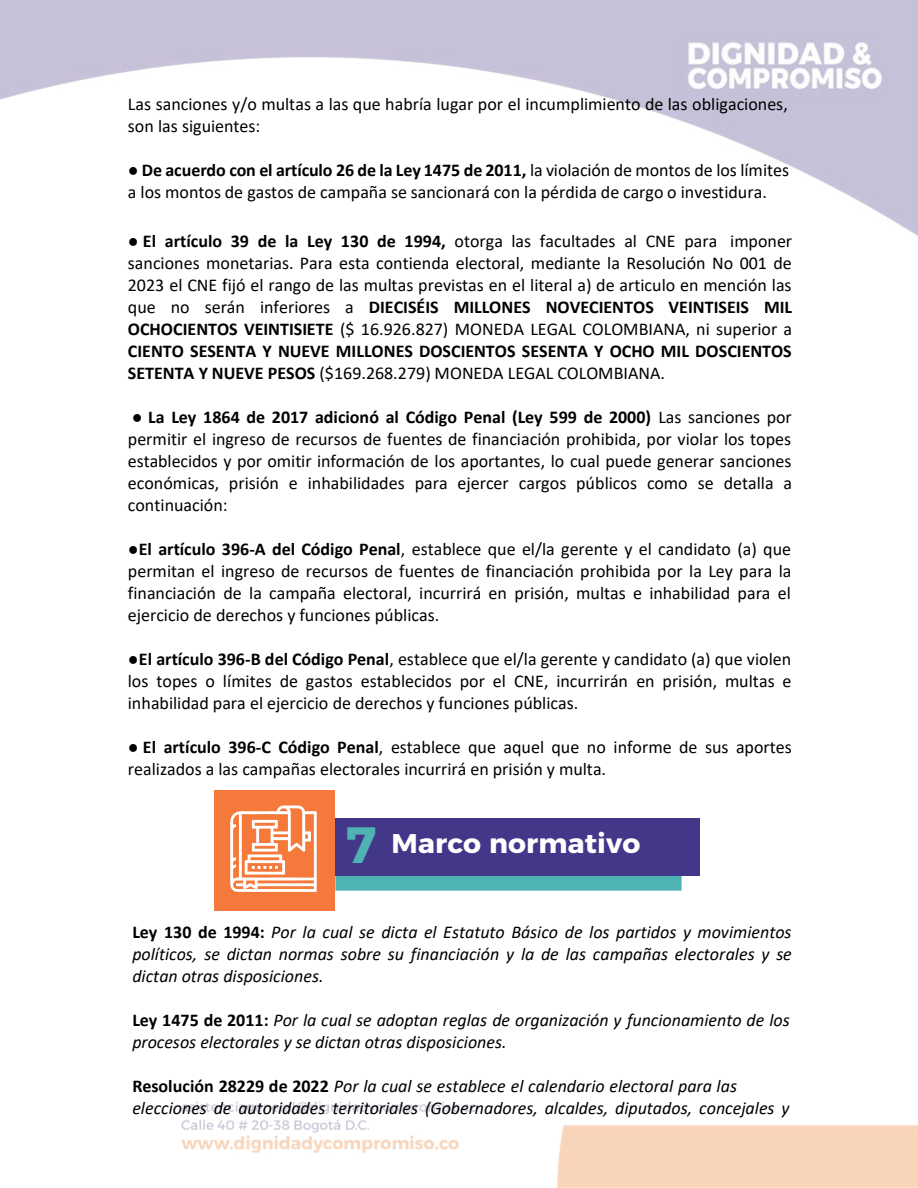
<style>
.page{position:relative;width:918px;height:1188px;background:#fff}
.page>*{position:absolute;margin:0;border:0;box-sizing:border-box;transform-origin:0 0}
.t1{font:27px "Alexandria";letter-spacing:.005em;color:#fff;scale:1.04 1}
.t2{font:27px "Verdana";color:#fff}
.t3{font:18px/21.9px "Calibri";color:#000;text-align:justify}
.t4{font:italic 18px/21.9px "Calibri";color:#000}
.s1{font-weight:700}
.s2{font-family:"Verdana";font-size:51px;color:#4fb2b3}
.s3{font-weight:700;font-style:normal}
</style>
<div class="page">
<img style="left:0;top:0;width:918px;height:236px">
<img style="left:181px;top:1101px;width:737px;height:87px">
<div style="left:335px;top:818px;width:365px;height:58px;background:#423789"></div>
<div style="left:214px;top:790px;width:121px;height:121px;background:#f4793a"></div>
<svg style="left:230px;top:806px;width:452px;height:86px"></svg>
<div style="left:342px;top:822px;width:347px;height:52px;background:#423789"></div>
<p class="t3" style="left:128px;top:93px;width:662px">Las sanciones y/o multas a las que habría lugar por el incumplimiento de las obligaciones, son las siguientes:</p>
<p class="t3" style="left:128px;top:159px;width:663px">● <span class="s1">De acuerdo con el artículo 26 de la Ley 1475 de 2011,</span> la violación de montos de los límites a los montos de gastos de campaña se sancionará con la pérdida de cargo o investidura.</p>
<p class="t3" style="left:128px;top:230px;width:666px"><span class="s1">● El artículo 39 de la Ley 130 de 1994,</span> otorga las facultades al CNE para imponer sanciones monetarias. Para esta contienda electoral, mediante la Resolución No 001 de 2023 el CNE fijó el rango de las multas previstas en el literal a) de articulo en mención las que no serán inferiores a <span class="s1">DIECISÉIS MILLONES NOVECIENTOS VEINTISEIS MIL OCHOCIENTOS VEINTISIETE</span> ($ 16.926.827) MONEDA LEGAL COLOMBIANA, ni superior a <span class="s1">CIENTO SESENTA Y NUEVE MILLONES DOSCIENTOS SESENTA Y OCHO MIL DOSCIENTOS SETENTA Y NUEVE PESOS</span> ($169.268.279) MONEDA LEGAL COLOMBIANA.</p>
<p class="t3" style="left:128px;top:406px;width:666px">● <span class="s1">La Ley 1864 de 2017 adicionó al Código Penal (Ley 599 de 2000)</span> Las sanciones por permitir el ingreso de recursos de fuentes de financiación prohibida, por violar los topes establecidos y por omitir información de los aportantes, lo cual puede generar sanciones económicas, prisión e inhabilidades para ejercer cargos públicos como se detalla a continuación:</p>
<p class="t3" style="left:128px;top:538px;width:665px">●<span class="s1">El artículo 396-A del Código Penal</span>, establece que el/la gerente y el candidato (a) que permitan el ingreso de recursos de fuentes de financiación prohibida por la Ley para la financiación de la campaña electoral, incurrirá en prisión, multas e inhabilidad para el ejercicio de derechos y funciones públicas.</p>
<p class="t3" style="left:128px;top:648px;width:665px">●<span class="s1">El artículo 396-B del Código Penal</span>, establece que el/la gerente y candidato (a) que violen los topes o límites de gastos establecidos por el CNE, incurrirán en prisión, multas e inhabilidad para el ejercicio de derechos y funciones públicas.</p>
<p class="t3" style="left:128px;top:736px;width:665px">● <span class="s1">El artículo 396-C Código Penal</span>, establece que aquel que no informe de sus aportes realizados a las campañas electorales incurrirá en prisión y multa.</p>
<h1 class="t1" style="left:353px;top:828px;width:278px"><span class="s2">7</span> Marco normativo</h1>
<h1 class="t2" style="left:404px;top:829px;width:235px">Marco normativo</h1>
<p class="t4" style="left:132px;top:920px;width:661px;text-align:justify"><span class="s3">Ley 130 de 1994:</span> Por la cual se dicta el Estatuto Básico de los partidos y movimientos políticos, se dictan normas sobre su financiación y la de las campañas electorales y se dictan otras disposiciones.</p>
<p class="t4" style="left:132px;top:1008px;width:659px"><span class="s3">Ley 1475 de 2011:</span> Por la cual se adoptan reglas de organización y funcionamiento de los procesos electorales y se dictan otras disposiciones.</p>
<p class="t4" style="left:132px;top:1074px;width:659px"><span class="s3">Resolución 28229 de 2022</span> Por la cual se establece el calendario electoral para las elecciones de autoridades territoriales (Gobernadores, alcaldes, diputados, concejales y</p>
</div>
